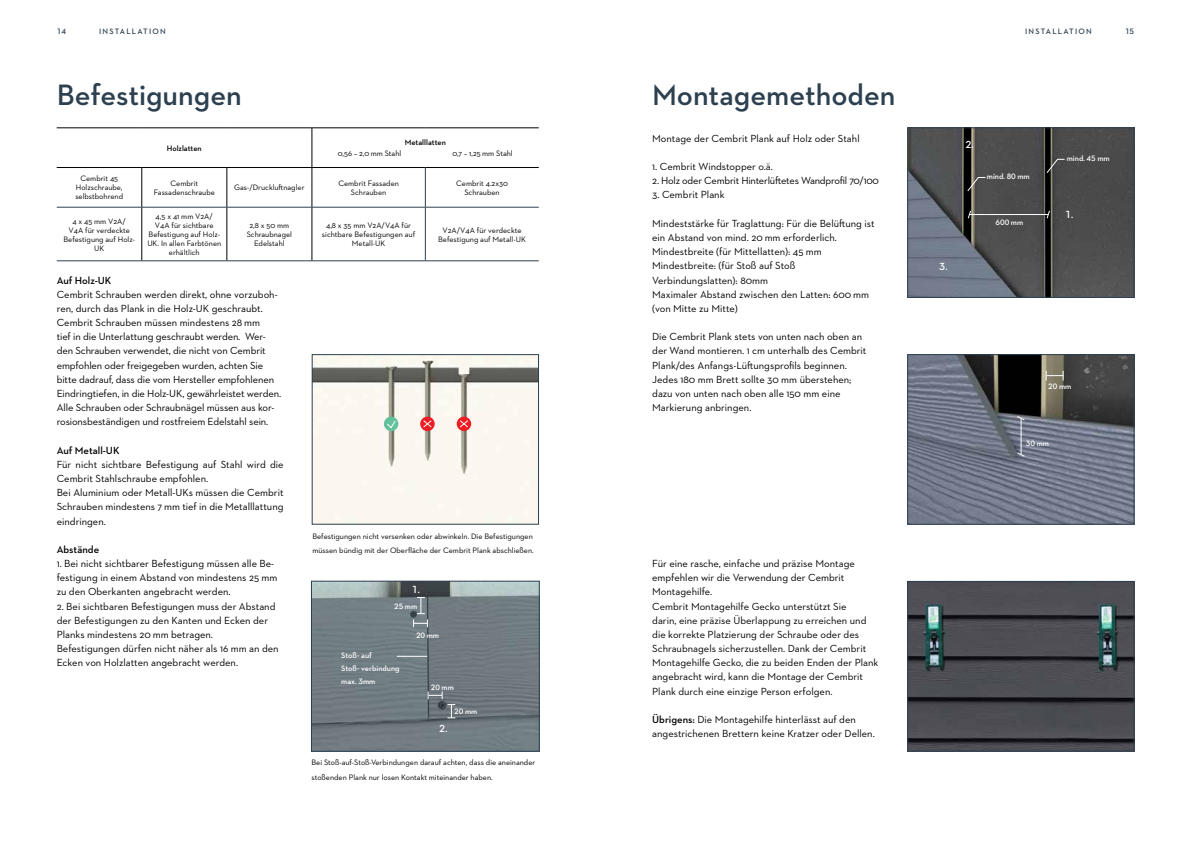
<style>
.page{position:relative;width:1191px;height:842px;background:#fff}
.page>*{position:absolute;margin:0;border:0;box-sizing:border-box;transform-origin:0 0}
.t1{font:600 30px "Neutraface 2 Text";color:#2c4050}
.t2{font:10.5px/14.2px "Neutraface 2 Text";color:#000}
.t3{font:10.5px "Neutraface 2 Text";letter-spacing:-.02em;color:#000}
.t4{font:600 10.5px "Neutraface 2 Text";color:#000}
.t5{font:600 10.5px "Neutraface 2 Text";color:#fff}
.t6{font:8px/9px "Neutraface 2 Text";color:#000;text-align:center}
.t7{font:600 8px/13px "Neutraface 2 Text";color:#fff}
.t8{font:600 8px "Neutraface 2 Text";letter-spacing:.15em;color:#2c4050}
.t9{font:600 8px "Neutraface 2 Text";color:#000}
.s1{font-weight:600}
</style>
<div class="page">
<img style="left:313px;top:583px;width:224px;height:166px">
<div style="left:311px;top:581px;width:228px;height:170px;border:1px solid #2c4050"></div>
<hr style="left:57px;top:128px;width:85px;height:1px;background:#000">
<hr style="left:142px;top:128px;width:85px;height:1px;background:#000">
<hr style="left:227px;top:128px;width:85px;height:1px;background:#000">
<hr style="left:312px;top:128px;width:113px;height:1px;background:#000">
<hr style="left:312px;top:128px;width:1px;height:39px;background:#000">
<hr style="left:425px;top:128px;width:114px;height:1px;background:#000">
<hr style="left:57px;top:167px;width:85px;height:1px;background:#000">
<hr style="left:142px;top:167px;width:85px;height:1px;background:#000">
<hr style="left:141px;top:168px;width:1px;height:39px;background:#000">
<hr style="left:227px;top:167px;width:85px;height:1px;background:#000">
<hr style="left:227px;top:168px;width:1px;height:39px;background:#000">
<hr style="left:312px;top:167px;width:113px;height:1px;background:#000">
<hr style="left:312px;top:168px;width:1px;height:39px;background:#000">
<hr style="left:425px;top:167px;width:114px;height:1px;background:#000">
<hr style="left:141px;top:207px;width:1px;height:54px;background:#000">
<hr style="left:227px;top:207px;width:1px;height:54px;background:#000">
<hr style="left:312px;top:207px;width:1px;height:54px;background:#000">
<hr style="left:57px;top:207px;width:85px;height:1px;background:#2c4050">
<hr style="left:142px;top:207px;width:85px;height:1px;background:#2c4050">
<hr style="left:227px;top:207px;width:85px;height:1px;background:#2c4050">
<hr style="left:312px;top:207px;width:113px;height:1px;background:#2c4050">
<hr style="left:425px;top:207px;width:114px;height:1px;background:#2c4050">
<hr style="left:57px;top:261px;width:85px;height:1px;background:#2c4050">
<hr style="left:142px;top:261px;width:85px;height:1px;background:#2c4050">
<hr style="left:227px;top:261px;width:85px;height:1px;background:#2c4050">
<hr style="left:312px;top:261px;width:113px;height:1px;background:#2c4050">
<hr style="left:425px;top:261px;width:114px;height:1px;background:#2c4050">
<hr style="left:425px;top:168px;width:1px;height:39px;background:#2c4050">
<hr style="left:425px;top:207px;width:1px;height:54px;background:#2c4050">
<img style="left:314px;top:356px;width:223px;height:166px">
<div style="left:312px;top:354px;width:227px;height:170px;border:1px solid #2c4050"></div>
<div style="left:420px;top:417px;width:15px;height:14px;background:#ed1d24;border-radius:50%"></div>
<svg style="left:423px;top:420px;width:9px;height:8px"></svg>
<div style="left:457px;top:417px;width:14px;height:14px;background:#ed1d24;border-radius:50%"></div>
<svg style="left:460px;top:420px;width:8px;height:8px"></svg>
<div style="left:384px;top:417px;width:14px;height:14px;background:#63c29d;border-radius:50%"></div>
<svg style="left:387px;top:420px;width:9px;height:9px"></svg>
<img style="left:909px;top:356px;width:223px;height:166px">
<div style="left:907px;top:354px;width:227px;height:170px;border:1px solid #2c4050"></div>
<svg style="left:1016px;top:416px;width:9px;height:4px"></svg>
<svg style="left:1016px;top:452px;width:9px;height:5px"></svg>
<hr style="left:1020px;top:418px;width:1px;height:36px;background:#fff">
<svg style="left:413px;top:597px;width:15px;height:30px"></svg>
<svg style="left:428px;top:691px;width:27px;height:28px"></svg>
<img style="left:909px;top:130px;width:223px;height:166px">
<div style="left:907px;top:128px;width:227px;height:170px;border:1px solid #2c4050"></div>
<svg style="left:967px;top:210px;width:4px;height:9px"></svg>
<svg style="left:1046px;top:210px;width:4px;height:9px"></svg>
<hr style="left:969px;top:214px;width:79px;height:1px;background:#fff">
<svg style="left:967px;top:177px;width:19px;height:15px"></svg>
<svg style="left:1046px;top:159px;width:19px;height:14px"></svg>
<img style="left:909px;top:583px;width:223px;height:166px">
<div style="left:907px;top:581px;width:227px;height:170px;border:1px solid #2c4050"></div>
<svg style="left:1046px;top:371px;width:17px;height:9px"></svg>
<hr style="left:397px;top:656px;width:30px;height:1px;background:#fff">
<p class="t8" style="left:57px;top:26px;width:11px">14</p>
<p class="t8" style="left:99px;top:26px;width:68px">INSTALLATION</p>
<p class="t8" style="left:1025px;top:26px;width:68px">INSTALLATION</p>
<p class="t8" style="left:1125px;top:26px;width:11px">15</p>
<h1 class="t1" style="left:57px;top:76px;width:187px">Befestigungen</h1>
<p class="t9" style="left:167px;top:143px;width:36px">Holzlatten</p>
<p class="t9" style="left:405px;top:137px;width:43px">Metalllatten</p>
<p class="t6" style="left:338px;top:149px;width:65px">0,56 – 2,0 mm Stahl</p>
<p class="t6" style="left:452px;top:149px;width:62px">0,7 – 1,25 mm Stahl</p>
<p class="t6" style="left:75px;top:174px;width:49px">Cembrit 45<br>Holzschraube, selbstbohrend</p>
<p class="t6" style="left:154px;top:179px;width:63px">Cembrit<br>Fassadenschraube</p>
<p class="t6" style="left:234px;top:183px;width:72px">Gas-/Druckluftnagler</p>
<p class="t6" style="left:338px;top:179px;width:62px">Cembrit Fassaden<br>Schrauben</p>
<p class="t6" style="left:456px;top:179px;width:53px">Cembrit 4.2x30<br>Schrauben</p>
<p class="t6" style="left:63px;top:216px;width:73px">4 x 45 mm V2A/<br>V4A für verdeckte<br>Befestigung auf Holz-<br>UK</p>
<p class="t6" style="left:147px;top:212px;width:75px">4,5 x 41 mm V2A/<br>V4A für sichtbare<br>Befestigung auf Holz-<br>UK. In allen Farbtönen erhältlich</p>
<p class="t6" style="left:247px;top:221px;width:47px">2,8 x 50 mm<br>Schraubnagel<br>Edelstahl</p>
<p class="t6" style="left:322px;top:221px;width:95px">4,8 x 35 mm V2A/V4A für sichtbare Befestigungen auf<br>Metall-UK</p>
<p class="t6" style="left:438px;top:225px;width:89px">V2A/V4A für verdeckte<br>Befestigung auf Metall-UK</p>
<p class="t4" style="left:57px;top:273px;width:56px">Auf Holz-UK</p>
<p class="t2" style="left:57px;top:287px;width:226px">Cembrit Schrauben werden direkt, ohne vorzuboh&shy;ren, durch das Plank in die Holz-UK geschraubt.<br>Cembrit Schrauben müssen mindestens 28 mm<br>tief in die Unterlattung geschraubt werden. Wer&shy;den Schrauben verwendet, die nicht von Cembrit empfohlen oder freigegeben wurden, achten Sie bitte dadrauf, dass die vom Hersteller empfohlenen Eindringtiefen, in die Holz-UK, gewährleistet werden.<br>Alle Schrauben oder Schraubnägel müssen aus kor&shy;rosionsbeständigen und rostfreiem Edelstahl sein.</p>
<p class="t4" style="left:57px;top:443px;width:64px">Auf Metall-UK</p>
<p class="t2" style="left:57px;top:457px;width:228px">Für nicht sichtbare Befestigung auf Stahl wird die Cembrit Stahlschraube empfohlen.<br>Bei Aluminium oder Metall-UKs müssen die Cembrit Schrauben mindestens 7 mm tief in die Metalllattung eindringen.</p>
<p class="t4" style="left:57px;top:543px;width:44px">Abstände</p>
<p class="t2" style="left:57px;top:556px;width:222px">1. Bei nicht sichtbarer Befestigung müssen alle Be&shy;festigung in einem Abstand von mindestens 25 mm zu den Oberkanten angebracht werden.</p>
<p class="t2" style="left:57px;top:599px;width:223px">2. Bei sichtbaren Befestigungen muss der Abstand der Befestigungen zu den Kanten und Ecken der Planks mindestens 20 mm betragen.<br>Befestigungen dürfen nicht näher als 16 mm an den Ecken von Holzlatten angebracht werden.</p>
<p class="t6" style="left:312px;top:529px;width:223px;line-height:14.2px;text-align:left">Befestigungen nicht versenken oder abwinkeln. Die Befestigungen müssen bündig mit der Oberfläche der Cembrit Plank abschließen.</p>
<p class="t5" style="left:412px;top:583px;width:10px">1.</p>
<p class="t7" style="left:394px;top:599px;width:25px">25 mm</p>
<p class="t7" style="left:416px;top:628px;width:25px">20 mm</p>
<p class="t7" style="left:341px;top:649px;width:60px">Stoß- auf<br>Stoß- verbindung max. 3mm</p>
<p class="t7" style="left:431px;top:680px;width:25px">20 mm</p>
<p class="t7" style="left:454px;top:704px;width:25px">20 mm</p>
<p class="t5" style="left:439px;top:722px;width:10px">2.</p>
<p class="t6" style="left:311px;top:755px;width:225px;line-height:14.2px;text-align:left">Bei Stoß-auf-Stoß-Verbindungen darauf achten, dass die aneinander stoßenden Plank nur losen Kontakt miteinander haben.</p>
<h1 class="t1" style="left:652px;top:76px;width:245px">Montagemethoden</h1>
<p class="t2" style="left:652px;top:131px;width:209px">Montage der Cembrit Plank auf Holz oder Stahl</p>
<p class="t2" style="left:652px;top:159px;width:122px">1. Cembrit Windstopper o.ä.</p>
<p class="t3" style="left:652px;top:174px;width:228px">2. Holz oder Cembrit Hinterlüftetes Wandprofil 70/100</p>
<p class="t2" style="left:652px;top:188px;width:74px">3. Cembrit Plank</p>
<p class="t2" style="left:652px;top:216px;width:224px">Mindeststärke für Traglattung: Für die Belüftung ist ein Abstand von mind. 20 mm erforderlich.<br>Mindestbreite (für Mittellatten): 45 mm Mindestbreite: (für Stoß auf Stoß Verbindungslatten): 80mm<br>Maximaler Abstand zwischen den Latten: 600 mm (von Mitte zu Mitte)</p>
<p class="t2" style="left:652px;top:329px;width:216px">Die Cembrit Plank stets von unten nach oben an der Wand montieren. 1 cm unterhalb des Cembrit Plank/des Anfangs-Lüftungsprofils beginnen.<br>Jedes 180 mm Brett sollte 30 mm überstehen; dazu von unten nach oben alle 150 mm eine Markierung anbringen.</p>
<p class="t2" style="left:652px;top:556px;width:228px">Für eine rasche, einfache und präzise Montage empfehlen wir die Verwendung der Cembrit Montagehilfe.<br>Cembrit Montagehilfe Gecko unterstützt Sie<br>darin, eine präzise Überlappung zu erreichen und die korrekte Platzierung der Schraube oder des Schraubnagels sicherzustellen. Dank der Cembrit Montagehilfe Gecko, die zu beiden Enden der Plank angebracht wird, kann die Montage der Cembrit Plank durch eine einzige Person erfolgen.</p>
<p class="t2" style="left:652px;top:712px;width:224px"><span class="s1">Übrigens:</span> Die Montagehilfe hinterlässt auf den angestrichenen Brettern keine Kratzer oder Dellen.</p>
<p class="t5" style="left:939px;top:260px;width:10px">3.</p>
<p class="t5" style="left:965px;top:138px;width:10px">2.</p>
<p class="t7" style="left:986px;top:170px;width:44px">mind. 80 mm</p>
<p class="t7" style="left:995px;top:215px;width:29px">600 mm</p>
<p class="t7" style="left:1066px;top:152px;width:44px">mind. 45 mm</p>
<p class="t5" style="left:1065px;top:207px;width:10px">1.</p>
<p class="t7" style="left:1048px;top:380px;width:25px">20 mm</p>
<p class="t7" style="left:1026px;top:436px;width:25px">30 mm</p>
</div>
